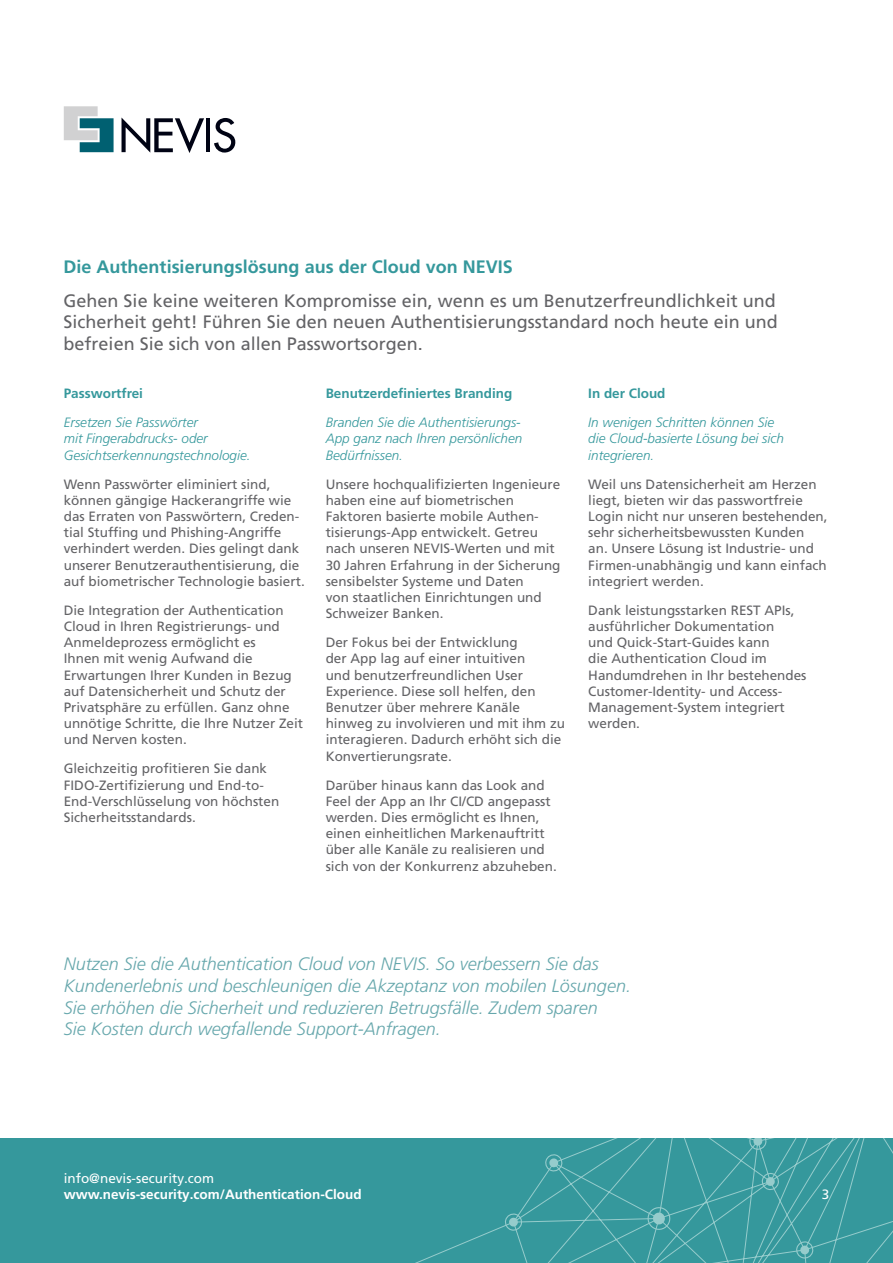
<style>
.page{position:relative;width:893px;height:1263px;background:#fff}
.page>*{position:absolute;margin:0;border:0;box-sizing:border-box;transform-origin:0 0}
.t1{font:italic 300 18px/21.6px "Frutiger LT Pro";color:#66a7ac}
.t2{font:18px/21.6px "Frutiger LT Pro";color:#636366;text-align:justify}
.t3{font:700 18px "Frutiger LT Pro";color:#35989c}
.t4{font:13.5px/16.2px "Frutiger LT Pro";color:#636366}
.t5{font:italic 300 13.5px/16.2px "Frutiger LT Pro";color:#35989c}
.t6{font:700 13.5px "Frutiger LT Pro";color:#35989c}
.t7{font:700 13.5px "Frutiger LT Pro";color:#fff}
.t8{font:13.5px "Frutiger LT Pro";color:#fff}
</style>
<div class="page">
<div style="left:0;top:1138px;width:893px;height:125px;background:#35989c"></div>
<svg style="left:505px;top:1138px;width:388px;height:125px"></svg>
<svg style="left:652px;top:1212px;width:13px;height:13px"></svg>
<svg style="left:765px;top:1176px;width:10px;height:10px"></svg>
<svg style="left:549px;top:1158px;width:10px;height:10px"></svg>
<svg style="left:509px;top:1217px;width:9px;height:10px"></svg>
<svg style="left:753px;top:1138px;width:10px;height:8px"></svg>
<svg style="left:800px;top:1245px;width:10px;height:10px"></svg>
<svg style="left:122px;top:118px;width:82px;height:35px"></svg>
<hr style="left:206px;top:118px;width:4px;height:34px;background:#000314">
<svg style="left:214px;top:118px;width:21px;height:35px"></svg>
<svg style="left:64px;top:106px;width:50px;height:46px"></svg>
<h1 class="t3" style="left:64px;top:255px;width:451px">Die Authentisierungslösung aus der Cloud von NEVIS</h1>
<h1 class="t2" style="left:64px;top:290px;width:716px">Gehen Sie keine weiteren Kompromisse ein, wenn es um Benutzerfreundlichkeit und Sicherheit geht! Führen Sie den neuen Authentisierungsstandard noch heute ein und befreien Sie sich von allen Passwortsorgen.</h1>
<p class="t6" style="left:64px;top:385px;width:81px">Passwortfrei</p>
<p class="t5" style="left:64px;top:414px;width:188px">Ersetzen Sie Passwörter<br>mit Fingerabdrucks- oder<br>Gesichtserkennungstechnologie.</p>
<p class="t4" style="left:64px;top:476px;width:242px">Wenn Passwörter eliminiert sind, können gängige Hackerangriffe wie das Erraten von Passwörtern, Creden&shy;tial Stuffing und Phishing-Angriffe verhindert werden. Dies gelingt dank unserer Benutzerauthentisierung, die auf biometrischer Technologie basiert.</p>
<p class="t4" style="left:64px;top:602px;width:241px">Die Integration der Authentication<br>Cloud in Ihren Registrierungs- und<br>Anmeldeprozess ermöglicht es<br>Ihnen mit wenig Aufwand die<br>Erwartungen Ihrer Kunden in Bezug auf Datensicherheit und Schutz der<br>Privatsphäre zu erfüllen. Ganz ohne unnötige Schritte, die Ihre Nutzer Zeit und Nerven kosten.</p>
<p class="t4" style="left:64px;top:760px;width:217px">Gleichzeitig profitieren Sie dank<br>FIDO-Zertifizierung und End-to-<br>End-Verschlüsselung von höchsten<br>Sicherheitsstandards.</p>
<p class="t6" style="left:326px;top:385px;width:188px">Benutzerdefiniertes Branding</p>
<p class="t5" style="left:326px;top:414px;width:198px;text-align:justify">Branden Sie die Authentisierungs-App ganz nach Ihren persönlichen Bedürfnissen.</p>
<p class="t4" style="left:326px;top:476px;width:236px">Unsere hochqualifizierten Ingenieure haben eine auf biometrischen Faktoren basierte mobile Authen&shy;tisierungs-App entwickelt. Getreu nach unseren NEVIS-Werten und mit 30 Jahren Erfahrung in der Sicherung sensibelster Systeme und Daten<br>von staatlichen Einrichtungen und Schweizer Banken.</p>
<p class="t4" style="left:326px;top:634px;width:241px">Der Fokus bei der Entwicklung<br>der App lag auf einer intuitiven<br>und benutzerfreundlichen User<br>Experience. Diese soll helfen, den<br>Benutzer über mehrere Kanäle hinweg zu involvieren und mit ihm zu interagieren. Dadurch erhöht sich die<br>Konvertierungsrate.</p>
<p class="t4" style="left:326px;top:777px;width:233px">Darüber hinaus kann das Look and Feel der App an Ihr CI/CD angepasst werden. Dies ermöglicht es Ihnen, einen einheitlichen Markenauftritt über alle Kanäle zu realisieren und sich von der Konkurrenz abzuheben.</p>
<p class="t6" style="left:588px;top:385px;width:79px">In der Cloud</p>
<p class="t5" style="left:588px;top:414px;width:197px">In wenigen Schritten können Sie die Cloud-basierte Lösung bei sich integrieren.</p>
<p class="t4" style="left:588px;top:476px;width:241px">Weil uns Datensicherheit am Herzen liegt, bieten wir das passwortfreie Login nicht nur unseren bestehenden, sehr sicherheitsbewussten Kunden<br>an. Unsere Lösung ist Industrie- und Firmen-unabhängig und kann einfach integriert werden.</p>
<p class="t4" style="left:588px;top:602px;width:220px">Dank leistungsstarken REST APIs, ausführlicher Dokumentation<br>und Quick-Start-Guides kann<br>die Authentication Cloud im<br>Handumdrehen in Ihr bestehendes<br>Customer-Identity- und Access-<br>Management-System integriert werden.</p>
<p class="t1" style="left:64px;top:953px;width:569px">Nutzen Sie die Authentication Cloud von NEVIS. So verbessern Sie das Kundenerlebnis und beschleunigen die Akzeptanz von mobilen Lösungen.<br>Sie erhöhen die Sicherheit und reduzieren Betrugsfälle. Zudem sparen<br>Sie Kosten durch wegfallende Support-Anfragen.</p>
<p class="t8" style="left:64px;top:1170px;width:152px">info@nevis-security.com</p>
<p class="t7" style="left:64px;top:1186px;width:299px">www.nevis-security.com/Authentication-Cloud</p>
<p class="t8" style="left:822px;top:1186px;width:9px">3</p>
</div>
